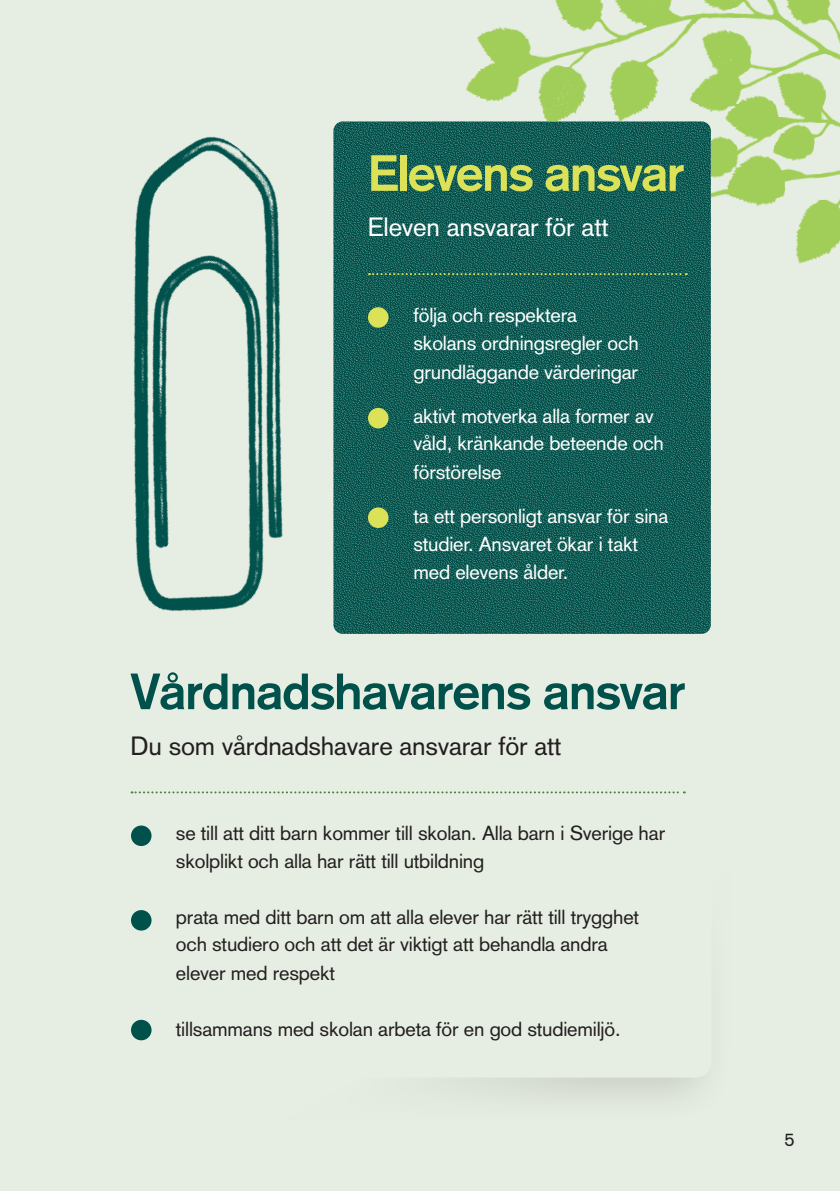
<style>
.page{position:relative;width:840px;height:1191px;background:#fff}
.page>*{position:absolute;margin:0;border:0;box-sizing:border-box;transform-origin:0 0}
.t1{font:700 50px "Akzidenz Grotesk";letter-spacing:-.02em;color:#00514b}
.t2{font:700 50px "Akzidenz Grotesk";letter-spacing:-.03em;color:#dbe258}
.t3{font:26px "Akzidenz Grotesk";letter-spacing:-.01em;color:#231f20}
.t4{font:26px "Akzidenz Grotesk";letter-spacing:-.01em;color:#fff}
.t5{font:20px/28px "Akzidenz Grotesk";letter-spacing:-.01em;color:#231f20}
.t6{font:20px/28px "Akzidenz Grotesk";letter-spacing:-.01em;color:#fff}
.t7{font:18px "Akzidenz Grotesk";color:#231f20}
</style>
<div class="page">
<div style="left:0;top:0;width:839px;height:1191px;background:#e6ede2"></div>
<svg style="left:130px;top:535px;width:581px;height:562px"></svg>
<img style="left:465px;top:0;width:374px;height:311px">
<img style="left:130px;top:136px;width:310px;height:534px">
<svg style="left:131px;top:791px;width:553px;height:2px"></svg>
<img style="left:333px;top:121px;width:377px;height:513px">
<div style="left:131px;top:825px;width:20px;height:21px;background:#00514b;border-radius:50%"></div>
<div style="left:131px;top:910px;width:20px;height:20px;background:#00514b;border-radius:50%"></div>
<div style="left:131px;top:1019px;width:20px;height:21px;background:#00514b;border-radius:50%"></div>
<svg style="left:369px;top:273px;width:317px;height:2px"></svg>
<div style="left:368px;top:307px;width:20px;height:21px;background:#dbe258;border-radius:50%"></div>
<div style="left:368px;top:408px;width:20px;height:20px;background:#dbe258;border-radius:50%"></div>
<div style="left:368px;top:507px;width:20px;height:21px;background:#dbe258;border-radius:50%"></div>
<h1 class="t2" style="left:368px;top:144px;width:317px">Elevens ansvar</h1>
<h2 class="t4" style="left:368px;top:212px;width:242px">Eleven ansvarar för att</h2>
<p class="t6" style="left:413px;top:301px;width:227px;text-indent:-36px">• följa och respektera skolans ordningsregler och grundläggande värderingar</p>
<p class="t6" style="left:413px;top:402px;width:252px;text-indent:-36px">• aktivt motverka alla former av våld, kränkande beteende och förstörelse</p>
<p class="t6" style="left:413px;top:502px;width:256px;text-indent:-36px">• ta ett personligt ansvar för sina studier. Ansvaret ökar i takt med elevens ålder.</p>
<h1 class="t1" style="left:130px;top:662px;width:556px">Vårdnadshavarens ansvar</h1>
<h2 class="t3" style="left:130px;top:730px;width:432px">Du som vårdnadshavare ansvarar för att</h2>
<p class="t5" style="left:176px;top:819px;width:490px;text-indent:-36px">• se till att ditt barn kommer till skolan. Alla barn i Sverige har skolplikt och alla har rätt till utbildning</p>
<p class="t5" style="left:176px;top:902px;width:464px;text-indent:-36px">• prata med ditt barn om att alla elever har rätt till trygghet och studiero och att det är viktigt att behandla andra elever med respekt</p>
<p class="t5" style="left:140px;top:1015px;width:482px">• tillsammans med skolan arbeta för en god studiemiljö.</p>
<p class="t7" style="left:784px;top:1128px;width:12px">5</p>
</div>
